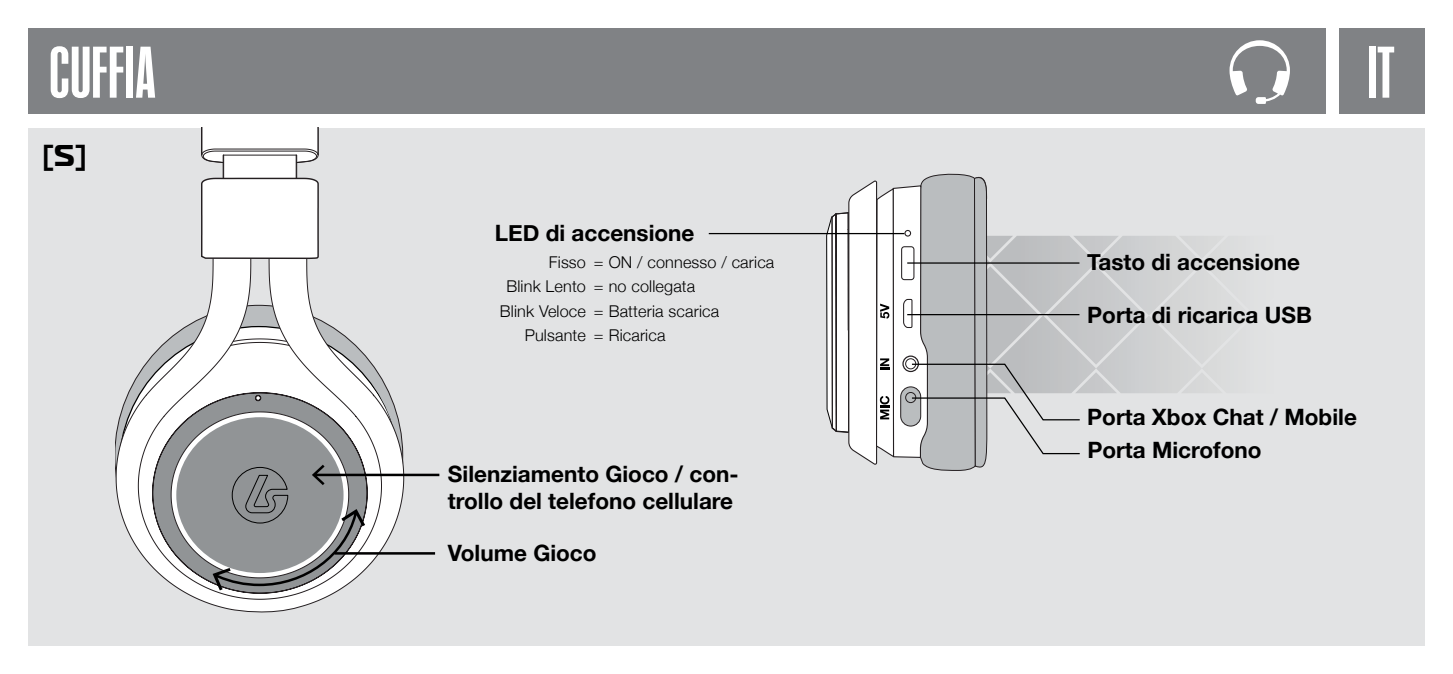
<style>
.page{position:relative;width:1453px;height:674px;background:#fff}
.page>*{position:absolute;margin:0;border:0;box-sizing:border-box;transform-origin:0 0}
.t1{font:500 70px "Kommissar X Cond";letter-spacing:.02em;color:#fff}
.t2{font:700 30px "Magistral";color:#000}
.t3{font:700 22.5px/27px "Helvetica Neue";color:#000}
.t4{font:300 16.25px "Helvetica Neue";letter-spacing:.01em;color:#000}
</style>
<div class="page">
<div style="left:28px;top:128px;width:1396px;height:517px;background:#e2e3e4"></div>
<div style="left:28px;top:28px;width:1297px;height:85px;background:#808285"></div>
<svg style="left:115px;top:393px;width:206px;height:219px"></svg>
<svg style="left:137px;top:590px;width:198px;height:10px"></svg>
<svg style="left:1229px;top:40px;width:61px;height:64px"></svg>
<svg style="left:128px;top:128px;width:311px;height:462px"></svg>
<hr style="left:709px;top:233px;width:195px;height:1px;background:#000">
<svg style="left:826px;top:173px;width:382px;height:298px"></svg>
<div style="left:1339px;top:28px;width:85px;height:85px;background:#808285"></div>
<h1 class="t1" style="left:50px;top:27px;width:107px">CUFFIA</h1>
<h2 class="t2" style="left:43px;top:135px;width:46px">[S]</h2>
<p class="t3" style="left:495px;top:219px;width:201px">LED di accensione</p>
<p class="t4" style="left:549px;top:252px;width:227px">Fisso = ON / connesso / carica</p>
<p class="t4" style="left:506px;top:276px;width:190px">Blink Lento = no collegata</p>
<p class="t4" style="left:500px;top:301px;width:221px">Blink Veloce = Batteria scarica</p>
<p class="t4" style="left:525px;top:325px;width:142px">Pulsante = Ricarica</p>
<p class="t3" style="left:448px;top:460px;width:292px">Silenziamento Gioco / con&shy;trollo del telefono cellulare</p>
<p class="t3" style="left:448px;top:538px;width:150px">Volume Gioco</p>
<h1 class="t1" style="left:1368px;top:27px;width:28px">IT</h1>
<p class="t3" style="left:1087px;top:247px;width:214px">Tasto di accensione</p>
<p class="t3" style="left:1087px;top:301px;width:226px">Porta di ricarica USB</p>
<p class="t3" style="left:1087px;top:402px;width:271px">Porta Xbox Chat / Mobile</p>
<p class="t3" style="left:1087px;top:435px;width:176px">Porta Microfono</p>
</div>
